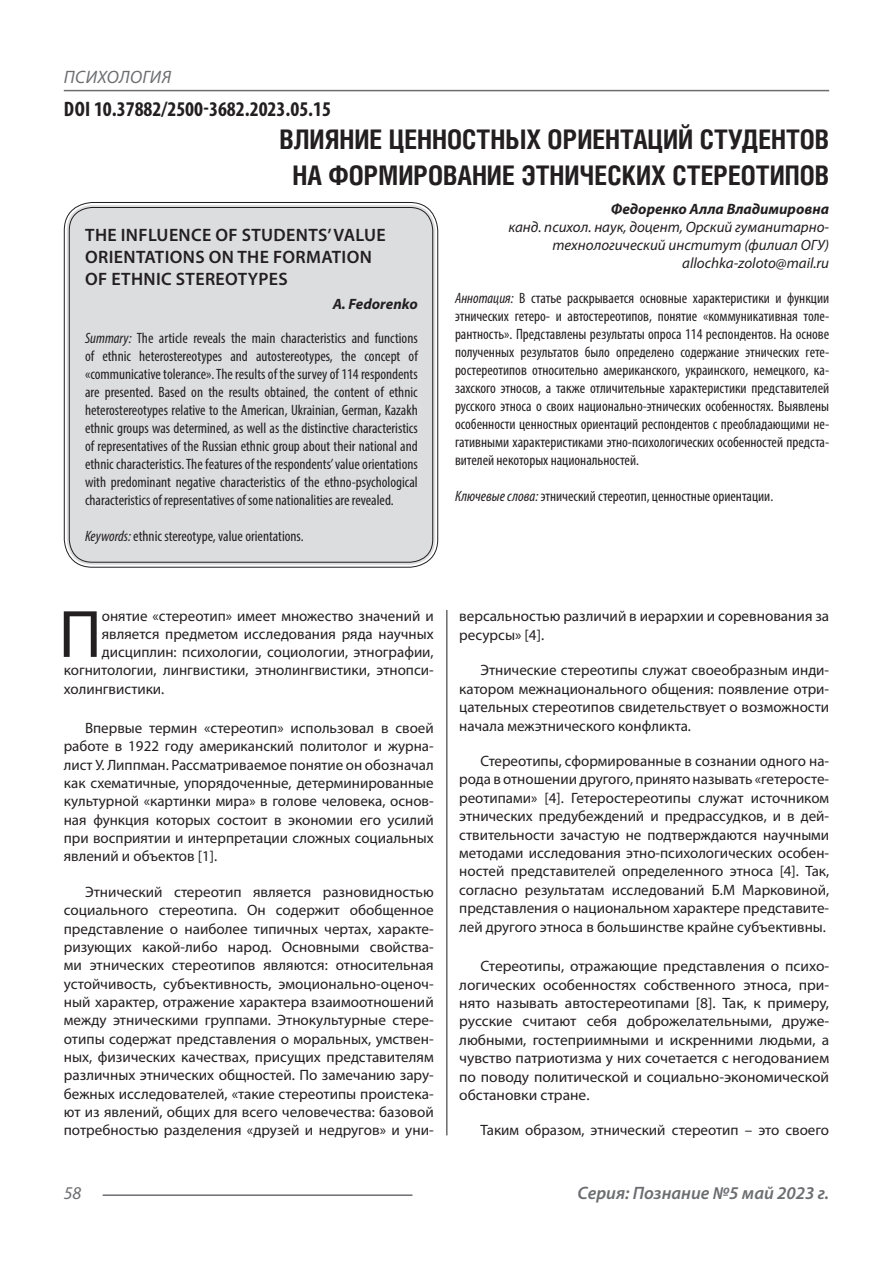
<style>
.page{position:relative;width:893px;height:1263px;background:#fff}
.page>*{position:absolute;margin:0;border:0;box-sizing:border-box;transform-origin:0 0}
.Статья_текст_первый{font:67.5px "Myriad Pro";color:#231f20}
.Статья_название{font:700 27px "Helios Cond C";color:#231f20}
.ДОИ{font:700 condensed 21px "Myriad Pro";color:#231f20}
.Статья_название_англ{font:600 18px/21.6px "Myriad Pro";letter-spacing:.02em;color:#231f20}
.t1{font:italic 600 18px "Myriad Pro";color:#6c6d70}
.t2{font:italic 18px "Myriad Pro";letter-spacing:.02em;color:#6c6d70}
.Статья_текст{font:15px/18.3px "Myriad Pro";color:#231f20;text-align:justify}
.Статья_аннотация_анг{font:condensed 15px/18px "Myriad Pro";color:#231f20;text-align:justify}
.Статья_аннотация_тек{font:condensed 15px/18px "Myriad Pro";color:#231f20;text-align:justify}
.Статья_текст_первый-2{font:15px "Myriad Pro";color:#231f20}
.Статья_автор_инфо{font:italic 15px/18px "Myriad Pro";color:#231f20;text-align:right}
.Статья_автор_фио_рус{font:italic 700 15px "Myriad Pro";color:#231f20}
.Статья_автор_англ{font:italic 700 15px "Myriad Pro";color:#231f20}
.s1{font-style:italic}
</style>
<div class="page">
<hr style="left:446px;top:128px;width:1px;height:1007px;background:#231f20">
<hr style="left:103px;top:1194px;width:309px;height:2px;background:#6c6d70">
<hr style="left:64px;top:90px;width:765px;height:1px;background:#6c6d70">
<div style="left:67px;top:205px;width:368px;height:360px;background:#dcdddf;border-radius:26px"></div>
<div style="left:69px;top:207px;width:364px;height:356px;border:1px solid #231f20;border-radius:23px"></div>
<p class="t2" style="left:64px;top:66px;width:109px">ПСИХОЛОГИЯ</p>
<p class="ДОИ" style="left:64px;top:96px;width:269px">DOI 10.37882/2500-3682.2023.05.15</p>
<p class="Статья_название" style="left:279px;top:124px;width:551px">ВЛИЯНИЕ ЦЕННОСТНЫХ ОРИЕНТАЦИЙ СТУДЕНТОВ</p>
<p class="Статья_название" style="left:292px;top:160px;width:538px">НА ФОРМИРОВАНИЕ ЭТНИЧЕСКИХ СТЕРЕОТИПОВ</p>
<p class="Статья_автор_фио_рус" style="left:611px;top:199px;width:220px">Федоренко Алла Владимировна</p>
<p class="Статья_автор_инфо" style="left:508px;top:218px;width:322px">канд. психол. наук, доцент, Орский гуманитарно&shy;технологический институт (филиал ОГУ)</p>
<p class="Статья_автор_инфо" style="left:682px;top:254px;width:148px">allochka-zoloto@mail.ru</p>
<p class="Статья_аннотация_тек" style="left:455px;top:288px;width:376px"><span class="s1">Аннотация:</span> В статье раскрывается основные характеристики и функции этнических гетеро- и автостереотипов, понятие «коммуникативная толе&shy;рантность». Представлены результаты опроса 114 респондентов. На основе полученных результатов было определено содержание этнических гете&shy;ростереотипов относительно американского, украинского, немецкого, ка&shy;захского этносов, а также отличительные характеристики представителей русского этноса о своих национально-этнических особенностях. Выявлены особенности ценностных ориентаций респондентов с преобладающими не&shy;гативными характеристиками этно-психологических особенностей предста&shy;вителей некоторых национальностей.</p>
<p class="Статья_аннотация_тек" style="left:455px;top:486px;width:320px"><span class="s1">Ключевые слова:</span> этнический стереотип, ценностные ориентации.</p>
<p class="Статья_название_англ" style="left:85px;top:224px;width:302px">THE INFLUENCE OF STUDENTS’ VALUE<br>ORIENTATIONS ON THE FORMATION</p>
<p class="Статья_название_англ" style="left:85px;top:267px;width:204px">OF ETHNIC STEREOTYPES</p>
<p class="Статья_автор_англ" style="left:333px;top:294px;width:87px">A. Fedorenko</p>
<p class="Статья_аннотация_анг" style="left:85px;top:329px;width:334px"><span class="s1">Summary:</span> The article reveals the main characteristics and functions of ethnic heterostereotypes and autostereotypes, the concept of «communicative tolerance». The results of the survey of 114 respondents are presented. Based on the results obtained, the content of ethnic heterostereotypes relative to the American, Ukrainian, German, Kazakh ethnic groups was determined, as well as the distinctive characteristics of representatives of the Russian ethnic group about their national and ethnic characteristics. The features of the respondents’ value orientations with predominant negative characteristics of the ethno-psychological characteristics of representatives of some nationalities are revealed.</p>
<p class="Статья_аннотация_анг" style="left:85px;top:527px;width:220px"><span class="s1">Keywords:</span> ethnic stereotype, value orientations.</p>
<p class="Статья_текст_первый" style="left:59px;top:593px;width:45px">П</p>
<p class="Статья_текст_первый-2" style="left:102px;top:607px;width:333px">онятие «стереотип» имеет множество значений и</p>
<p class="Статья_текст_первый-2" style="left:102px;top:625px;width:333px">является предметом исследования ряда научных</p>
<p class="Статья_текст_первый-2" style="left:102px;top:643px;width:333px">дисциплин: психологии, социологии, этнографии,</p>
<p class="Статья_текст_первый-2" style="left:64px;top:661px;width:371px">когнитологии, лингвистики, этнолингвистики, этнопси-</p>
<p class="Статья_текст_первый-2" style="left:64px;top:679px;width:102px">холингвистики.</p>
<p class="Статья_текст" style="left:64px;top:719px;width:371px;text-indent:21px">Впервые термин «стереотип» использовал в своей работе в 1922 году американский политолог и журна&shy;лист У. Липпман. Рассматриваемое понятие он обозначал как схематичные, упорядоченные, детерминированные культурной «картинки мира» в голове человека, основ&shy;ная функция которых состоит в экономии его усилий при восприятии и интерпретации сложных социальных явлений и объектов [1].</p>
<p class="Статья_текст" style="left:64px;top:882px;width:371px;text-indent:21px">Этнический стереотип является разновидностью социального стереотипа. Он содержит обобщенное представление о наиболее типичных чертах, характе&shy;ризующих какой-либо народ. Основными свойства&shy;ми этнических стереотипов являются: относительная устойчивость, субъективность, эмоционально-оценоч&shy;ный характер, отражение характера взаимоотношений между этническими группами. Этнокультурные стере&shy;отипы содержат представления о моральных, умствен&shy;ных, физических качествах, присущих представителям различных этнических общностей. По замечанию зару&shy;бежных исследователей, «такие стереотипы проистека&shy;ют из явлений, общих для всего человечества: базовой потребностью разделения «друзей и недругов» и уни-</p>
<p class="Статья_текст" style="left:459px;top:607px;width:371px">версальностью различий в иерархии и соревнования за ресурсы» [4].</p>
<p class="Статья_текст" style="left:459px;top:661px;width:371px;text-indent:21px">Этнические стереотипы служат своеобразным инди&shy;катором межнационального общения: появление отри&shy;цательных стереотипов свидетельствует о возможности начала межэтнического конфликта.</p>
<p class="Статья_текст" style="left:459px;top:751px;width:371px;text-indent:21px">Стереотипы, сформированные в сознании одного на&shy;рода в отношении другого, принято называть «гетеросте&shy;реотипами» [4]. Гетеростереотипы служат источником этнических предубеждений и предрассудков, и в дей&shy;ствительности зачастую не подтверждаются научными методами исследования этно-психологических особен&shy;ностей представителей определенного этноса [4]. Так, согласно результатам исследований Б.М Марковиной, представления о национальном характере представите&shy;лей другого этноса в большинстве крайне субъективны.</p>
<p class="Статья_текст" style="left:459px;top:957px;width:371px;text-indent:21px">Стереотипы, отражающие представления о психо&shy;логических особенностях собственного этноса, при&shy;нято называть автостереотипами [8]. Так, к примеру, русские считают себя доброжелательными, друже&shy;любными, гостеприимными и искренними людьми, а чувство патриотизма у них сочетается с негодованием по поводу политической и социально-экономической обстановки стране.</p>
<p class="Статья_текст" style="left:480px;top:1121px;width:350px">Таким образом, этнический стереотип – это своего</p>
<p class="t2" style="left:64px;top:1182px;width:19px">58</p>
<p class="t1" style="left:578px;top:1182px;width:253px">Серия: Познание №5 май 2023 г.</p>
</div>
